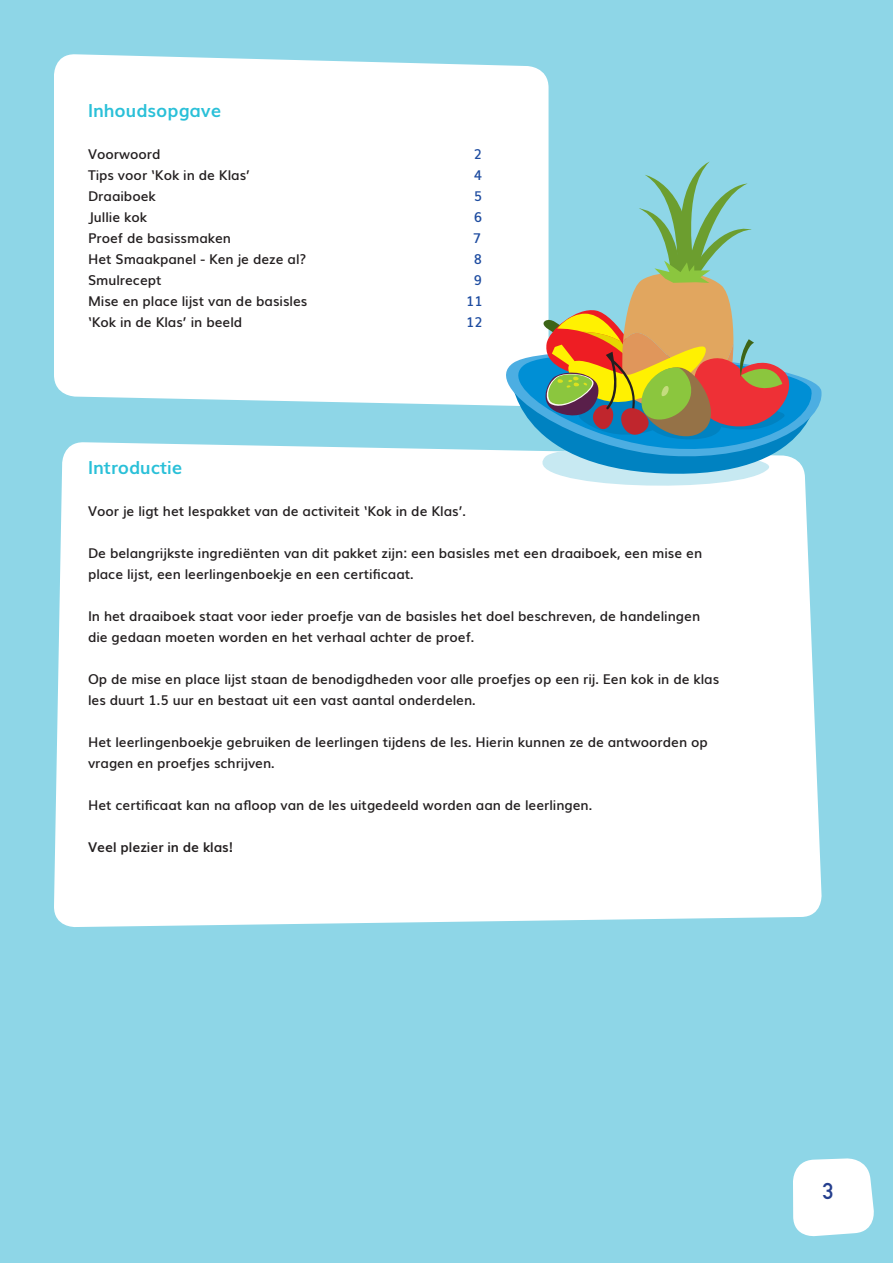
<style>
.page{position:relative;width:893px;height:1263px;background:#8ed6e7}
.page>*{position:absolute;margin:0;border:0;box-sizing:border-box;transform-origin:0 0}
.t1{font:700 30px "DIN Alternate";color:#253f8e}
.t2{font:700 22.5px "DIN Alternate";color:#253f8e}
.t3{font:700 18px "Muli";color:#2ac0d8}
.t4{font:600 13.5px/21px "Muli";color:#231f20}
.t5{font:700 13.5px "Muli";color:#231f20}
.t6{font:600 13.5px "Muli";color:#1e4ca0}
</style>
<div class="page">
<div style="left:54px;top:442px;width:768px;height:485px;background:#fff"></div>
<div style="left:54px;top:54px;width:495px;height:351px;background:#fff"></div>
<svg style="left:478px;top:162px;width:344px;height:333px"></svg>
<svg style="left:793px;top:1158px;width:81px;height:79px;background:#f1fafc"></svg>
<h3 class="t3" style="left:88px;top:96px;width:135px">Inhoudsopgave</h3>
<p class="t4" style="left:88px;top:143px;width:74px">Voorwoord</p>
<p class="t6" style="left:474px;top:143px;width:10px">2</p>
<p class="t4" style="left:88px;top:164px;width:164px">Tips voor ‘Kok in de Klas’</p>
<p class="t6" style="left:474px;top:164px;width:10px">4</p>
<p class="t4" style="left:88px;top:185px;width:69px">Draaiboek</p>
<p class="t6" style="left:474px;top:185px;width:10px">5</p>
<p class="t4" style="left:88px;top:206px;width:61px">Jullie kok</p>
<p class="t6" style="left:474px;top:206px;width:10px">6</p>
<p class="t4" style="left:88px;top:227px;width:145px">Proef de basissmaken</p>
<p class="t6" style="left:473px;top:227px;width:10px">7</p>
<p class="t4" style="left:88px;top:248px;width:220px">Het Smaakpanel - Ken je deze al?</p>
<p class="t6" style="left:474px;top:248px;width:10px">8</p>
<p class="t4" style="left:88px;top:269px;width:75px">Smulrecept</p>
<p class="t6" style="left:474px;top:269px;width:10px">9</p>
<p class="t4" style="left:88px;top:290px;width:221px">Mise en place lijst van de basisles</p>
<p class="t6" style="left:466px;top:290px;width:18px">11</p>
<p class="t4" style="left:88px;top:311px;width:156px">‘Kok in de Klas’ in beeld</p>
<p class="t6" style="left:466px;top:311px;width:18px">12</p>
<h3 class="t3" style="left:88px;top:453px;width:96px">Introductie</h3>
<p class="t4" style="left:88px;top:500px;width:380px">Voor je ligt het lespakket van de activiteit ‘Kok in de Klas’.</p>
<p class="t4" style="left:88px;top:542px;width:616px">De belangrijkste ingrediënten van dit pakket zijn: een basisles met een draaiboek, een mise en place lijst, een leerlingenboekje en een certificaat.</p>
<p class="t4" style="left:88px;top:605px;width:614px">In het draaiboek staat voor ieder proefje van de basisles het doel beschreven, de handelingen die gedaan moeten worden en het verhaal achter de proef.</p>
<p class="t4" style="left:88px;top:668px;width:633px">Op de mise en place lijst staan de benodigdheden voor alle proefjes op een rij. Een kok in de klas les duurt 1.5 uur en bestaat uit een vast aantal onderdelen.</p>
<p class="t4" style="left:88px;top:731px;width:621px">Het leerlingenboekje gebruiken de leerlingen tijdens de les. Hierin kunnen ze de antwoorden op vragen en proefjes schrijven.</p>
<p class="t4" style="left:88px;top:794px;width:506px">Het certificaat kan na afloop van de les uitgedeeld worden aan de leerlingen.</p>
<p class="t5" style="left:88px;top:836px;width:147px">Veel plezier in de klas!</p>
<h2 class="t2" style="left:823px;top:1174px;width:12px">3</h2>
<h1 class="t1" style="left:823px;top:1172px;width:16px">3</h1>
</div>
